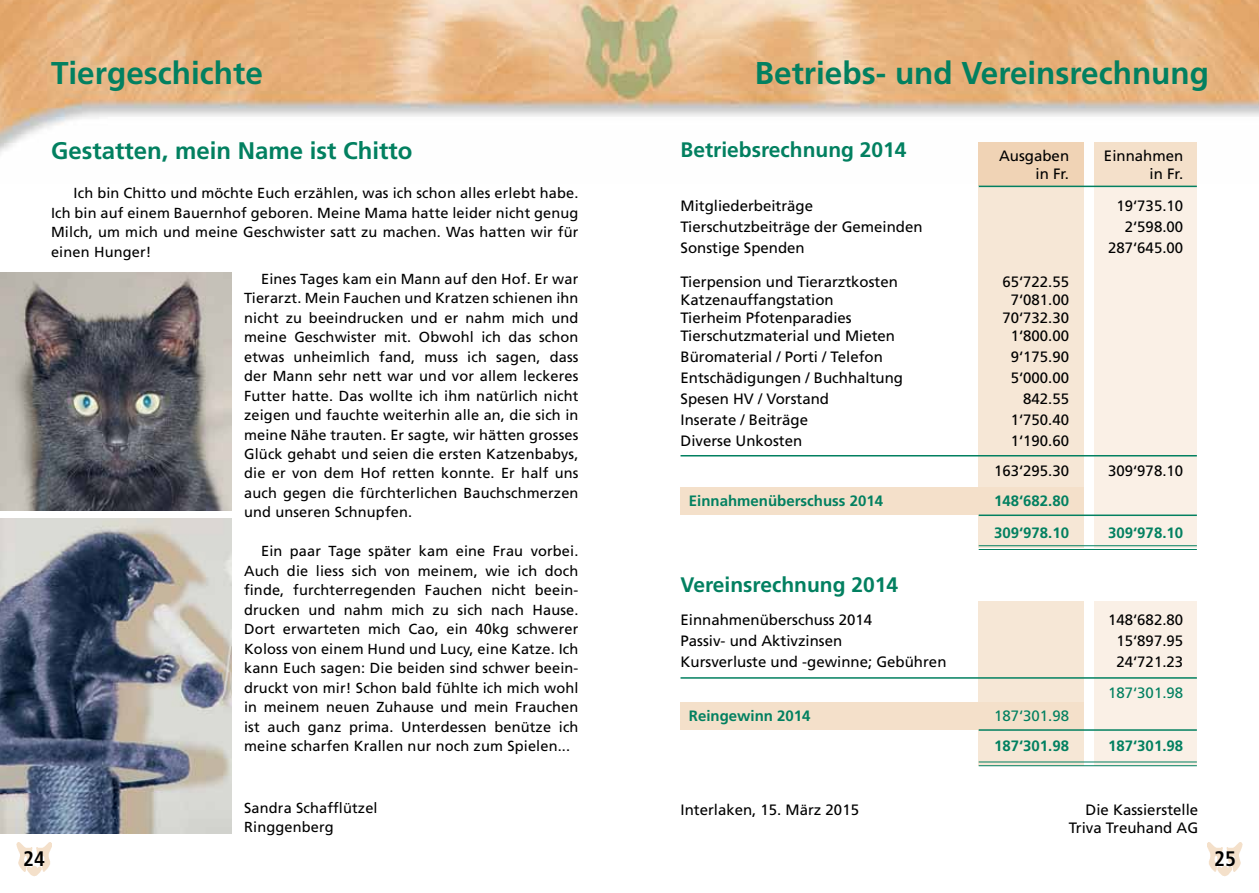
<style>
.page{position:relative;width:1259px;height:893px;background:#fff}
.page>*{position:absolute;margin:0;border:0;box-sizing:border-box;transform-origin:0 0}
.t1{font:700 31.5px "Frutiger";color:#028060}
.t2{font:700 24px "Frutiger";color:#028060}
.t3{font:700 21px "Frutiger";color:#028060}
.t4{font:700 condensed 21px "Frutiger";color:#000}
.t5{font:15px/30px "Frutiger";color:#000;text-align:right}
.t6{font:700 15px/31.5px "Frutiger";color:#028060}
.t7{font:15px "Frutiger";color:#028060}
.t8{font:14.55px/19.5px "Frutiger";letter-spacing:.01em;color:#000;text-align:justify}
</style>
<div class="page">
<img style="left:0;top:0;width:1259px;height:154px">
<img style="left:17px;top:842px;width:35px;height:35px">
<img style="left:1207px;top:842px;width:35px;height:35px">
<div style="left:978px;top:142px;width:106px;height:44px;background:#f0d3b5"></div>
<div style="left:1094px;top:142px;width:103px;height:44px;background:#f4e0ca"></div>
<div style="left:978px;top:187px;width:106px;height:578px;background:#f6e7d6"></div>
<div style="left:1094px;top:187px;width:103px;height:578px;background:#faf0e6"></div>
<div style="left:680px;top:487px;width:403px;height:27px;background:#f4e0ca"></div>
<hr style="left:978px;top:186px;width:219px;height:1px;background:#028060">
<hr style="left:680px;top:455px;width:517px;height:1px;background:#028060">
<hr style="left:978px;top:514px;width:219px;height:2px;background:#028060">
<div style="left:680px;top:702px;width:404px;height:27px;background:#f4e0ca"></div>
<hr style="left:680px;top:677px;width:517px;height:2px;background:#028060">
<hr style="left:978px;top:762px;width:219px;height:1px;background:#028060">
<hr style="left:978px;top:765px;width:219px;height:1px;background:#028060">
<hr style="left:978px;top:729px;width:219px;height:2px;background:#028060">
<div style="left:973px;top:549px;width:231px;height:52px;background:#fff"></div>
<hr style="left:978px;top:545px;width:219px;height:1px;background:#028060">
<hr style="left:978px;top:549px;width:219px;height:1px;background:#028060">
<img style="left:0;top:272px;width:231px;height:238px">
<img style="left:0;top:519px;width:231px;height:314px">
<h1 class="t1" style="left:51px;top:55px;width:213px">Tiergeschichte</h1>
<h1 class="t1" style="left:755px;top:55px;width:455px">Betriebs- und Vereinsrechnung</h1>
<h2 class="t2" style="left:51px;top:137px;width:363px">Gestatten, mein Name ist Chitto</h2>
<p class="t8" style="left:51px;top:183px;width:529px;text-indent:22px">Ich bin Chitto und möchte Euch erzählen, was ich schon alles erlebt habe.<br>Ich bin auf einem Bauernhof geboren. Meine Mama hatte leider nicht genug Milch, um mich und meine Geschwister satt zu machen. Was hatten wir für einen Hunger!</p>
<p class="t8" style="left:244px;top:269px;width:336px;text-indent:17px">Eines Tages kam ein Mann auf den Hof. Er war Tierarzt. Mein Fauchen und Kratzen schienen ihn nicht zu beeindrucken und er nahm mich und meine Geschwister mit. Obwohl ich das schon etwas unheimlich fand, muss ich sagen, dass der Mann sehr nett war und vor allem leckeres Futter hatte. Das wollte ich ihm natürlich nicht zeigen und fauchte weiterhin alle an, die sich in meine Nähe trauten. Er sagte, wir hätten grosses Glück gehabt und seien die ersten Katzenbabys, die er von dem Hof retten konnte. Er half uns auch gegen die fürchterlichen Bauchschmerzen und unseren Schnupfen.</p>
<p class="t8" style="left:244px;top:542px;width:336px;text-indent:17px">Ein paar Tage später kam eine Frau vorbei.<br>Auch die liess sich von meinem, wie ich doch finde, furchterregenden Fauchen nicht beein&shy;drucken und nahm mich zu sich nach Hause.<br>Dort erwarteten mich Cao, ein 40kg schwerer Koloss von einem Hund und Lucy, eine Katze. Ich kann Euch sagen: Die beiden sind schwer beein&shy;druckt von mir! Schon bald fühlte ich mich wohl in meinem neuen Zuhause und mein Frauchen ist auch ganz prima. Unterdessen benütze ich meine scharfen Krallen nur noch zum Spielen...</p>
<h3 class="t3" style="left:680px;top:137px;width:228px">Betriebsrechnung 2014</h3>
<p class="t5" style="left:999px;top:141px;width:72px">Ausgaben</p>
<p class="t5" style="left:1104px;top:141px;width:81px">Einnahmen</p>
<p class="t5" style="left:1035px;top:159px;width:35px">in Fr.</p>
<p class="t5" style="left:1149px;top:159px;width:35px">in Fr.</p>
<p class="t5" style="left:680px;top:190px;width:134px">Mitgliederbeiträge</p>
<p class="t5" style="left:1116px;top:190px;width:68px">19‘735.10</p>
<p class="t5" style="left:680px;top:211px;width:244px">Tierschutzbeiträge der Gemeinden</p>
<p class="t5" style="left:1124px;top:211px;width:60px">2‘598.00</p>
<p class="t5" style="left:680px;top:232px;width:126px">Sonstige Spenden</p>
<p class="t5" style="left:1108px;top:232px;width:77px">287‘645.00</p>
<p class="t5" style="left:680px;top:267px;width:219px">Tierpension und Tierarztkosten</p>
<p class="t5" style="left:1002px;top:267px;width:68px">65‘722.55</p>
<p class="t5" style="left:680px;top:285px;width:155px">Katzenauffangstation</p>
<p class="t5" style="left:1010px;top:285px;width:60px">7‘081.00</p>
<p class="t5" style="left:680px;top:303px;width:173px">Tierheim Pfotenparadies</p>
<p class="t5" style="left:1002px;top:303px;width:68px">70‘732.30</p>
<p class="t5" style="left:680px;top:321px;width:216px">Tierschutzmaterial und Mieten</p>
<p class="t5" style="left:1010px;top:321px;width:60px">1‘800.00</p>
<p class="t5" style="left:680px;top:342px;width:204px">Büromaterial / Porti / Telefon</p>
<p class="t5" style="left:1010px;top:342px;width:60px">9‘175.90</p>
<p class="t5" style="left:680px;top:363px;width:224px">Entschädigungen / Buchhaltung</p>
<p class="t5" style="left:1010px;top:363px;width:60px">5‘000.00</p>
<p class="t5" style="left:680px;top:384px;width:150px">Spesen HV / Vorstand</p>
<p class="t5" style="left:1023px;top:384px;width:47px">842.55</p>
<p class="t5" style="left:680px;top:405px;width:129px">Inserate / Beiträge</p>
<p class="t5" style="left:1010px;top:405px;width:60px">1‘750.40</p>
<p class="t5" style="left:680px;top:426px;width:123px">Diverse Unkosten</p>
<p class="t5" style="left:994px;top:426px;width:77px">1‘190.60<br>163‘295.30</p>
<p class="t5" style="left:1108px;top:456px;width:77px">309‘978.10</p>
<p class="t6" style="left:689px;top:485px;width:196px">Einnahmenüberschuss 2014</p>
<p class="t6" style="left:994px;top:485px;width:77px">148‘682.80<br>309‘978.10</p>
<p class="t6" style="left:1108px;top:517px;width:77px">309‘978.10</p>
<h3 class="t3" style="left:680px;top:572px;width:219px">Vereinsrechnung 2014</h3>
<p class="t5" style="left:680px;top:604px;width:193px">Einnahmenüberschuss 2014</p>
<p class="t5" style="left:1108px;top:604px;width:77px">148‘682.80</p>
<p class="t5" style="left:680px;top:625px;width:163px">Passiv- und Aktivzinsen</p>
<p class="t5" style="left:1116px;top:625px;width:68px">15‘897.95</p>
<p class="t5" style="left:680px;top:646px;width:267px">Kursverluste und -gewinne; Gebühren</p>
<p class="t5" style="left:1116px;top:646px;width:68px">24‘721.23</p>
<p class="t7" style="left:1108px;top:684px;width:77px">187‘301.98</p>
<p class="t6" style="left:689px;top:699px;width:123px">Reingewinn 2014</p>
<p class="t7" style="left:994px;top:707px;width:77px">187‘301.98</p>
<p class="t6" style="left:994px;top:730px;width:77px">187‘301.98</p>
<p class="t6" style="left:1108px;top:730px;width:77px">187‘301.98</p>
<p class="t8" style="left:244px;top:798px;width:135px">Sandra Schafflützel<br>Ringgenberg</p>
<p class="t5" style="left:680px;top:795px;width:180px">Interlaken, 15. März 2015</p>
<p class="t5" style="left:1068px;top:801px;width:131px;line-height:18px">Die Kassierstelle<br>Triva Treuhand AG</p>
<h3 class="t4" style="left:23px;top:846px;width:23px">24</h3>
<h3 class="t4" style="left:1214px;top:846px;width:23px">25</h3>
</div>
